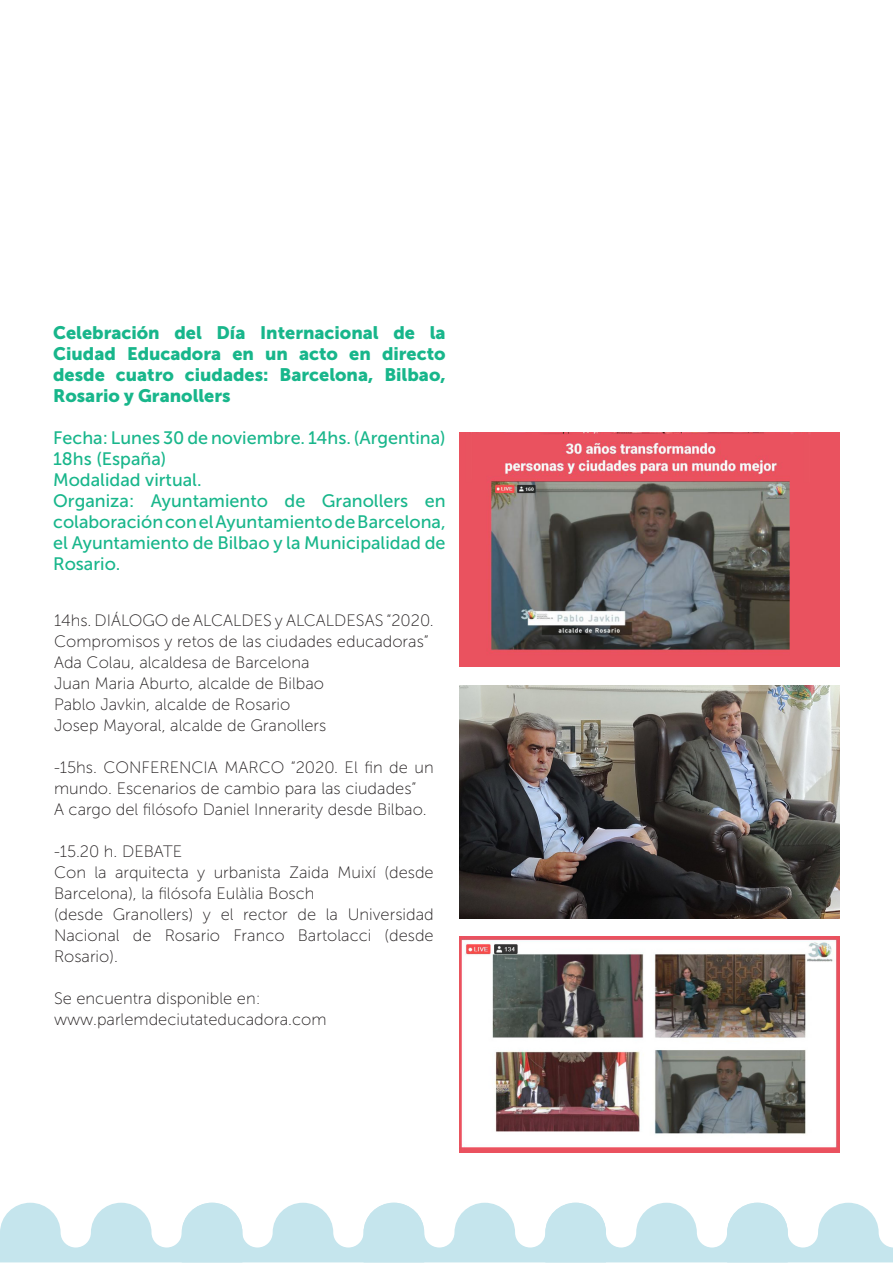
<style>
.page{position:relative;width:893px;height:1263px;background:#fff}
.page>*{position:absolute;margin:0;border:0;box-sizing:border-box;transform-origin:0 0}
.t1{font:18px/21px "Museo Sans 500";color:#18b68b}
.t2{font:18px/21px "Museo Sans 900";color:#18b68b;text-align:justify}
.t3{font:16.5px/21px "Museo Sans 100";color:#231f20}
</style>
<div class="page">
<svg style="left:0;top:1203px;width:893px;height:59px"></svg>
<img style="left:459px;top:433px;width:380px;height:234px">
<img style="left:459px;top:936px;width:380px;height:216px">
<img style="left:459px;top:685px;width:380px;height:233px">
<p class="t2" style="left:53px;top:322px;width:394px">Celebración del Día Internacional de la Ciudad Educadora en un acto en directo desde cuatro ciudades: Barcelona, Bilbao, Rosario y Granollers</p>
<p class="t1" style="left:53px;top:427px;width:394px">Fecha: Lunes 30 de noviembre. 14hs. (Argentina)<br>18hs (España)</p>
<p class="t1" style="left:53px;top:469px;width:150px">Modalidad virtual.</p>
<p class="t1" style="left:53px;top:490px;width:394px;text-align:justify">Organiza: Ayuntamiento de Granollers en colaboración con el Ayuntamiento de Barcelona, el Ayuntamiento de Bilbao y la Municipalidad de Rosario.</p>
<p class="t3" style="left:54px;top:610px;width:381px">14hs. DIÁLOGO de ALCALDES y ALCALDESAS “2020.<br>Compromisos y retos de las ciudades educadoras”</p>
<p class="t3" style="left:54px;top:652px;width:257px">Ada Colau, alcaldesa de Barcelona</p>
<p class="t3" style="left:54px;top:673px;width:272px">Juan Maria Aburto, alcalde de Bilbao</p>
<p class="t3" style="left:54px;top:694px;width:238px">Pablo Javkin, alcalde de Rosario</p>
<p class="t3" style="left:54px;top:715px;width:274px">Josep Mayoral, alcalde de Granollers</p>
<p class="t3" style="left:54px;top:757px;width:381px">-15hs. CONFERENCIA MARCO “2020. El fin de un mundo. Escenarios de cambio para las ciudades”</p>
<p class="t3" style="left:54px;top:799px;width:374px">A cargo del filósofo Daniel Innerarity desde Bilbao.</p>
<p class="t3" style="left:54px;top:841px;width:130px">-15.20 h. DEBATE</p>
<p class="t3" style="left:54px;top:862px;width:381px">Con la arquitecta y urbanista Zaida Muixí (desde<br>Barcelona), la filósofa Eulàlia Bosch</p>
<p class="t3" style="left:54px;top:904px;width:381px;text-align:justify">(desde Granollers) y el rector de la Universidad Nacional de Rosario Franco Bartolacci (desde Rosario).</p>
<p class="t3" style="left:54px;top:988px;width:208px">Se encuentra disponible en:</p>
<p class="t3" style="left:54px;top:1009px;width:274px">www.parlemdeciutateducadora.com</p>
</div>
